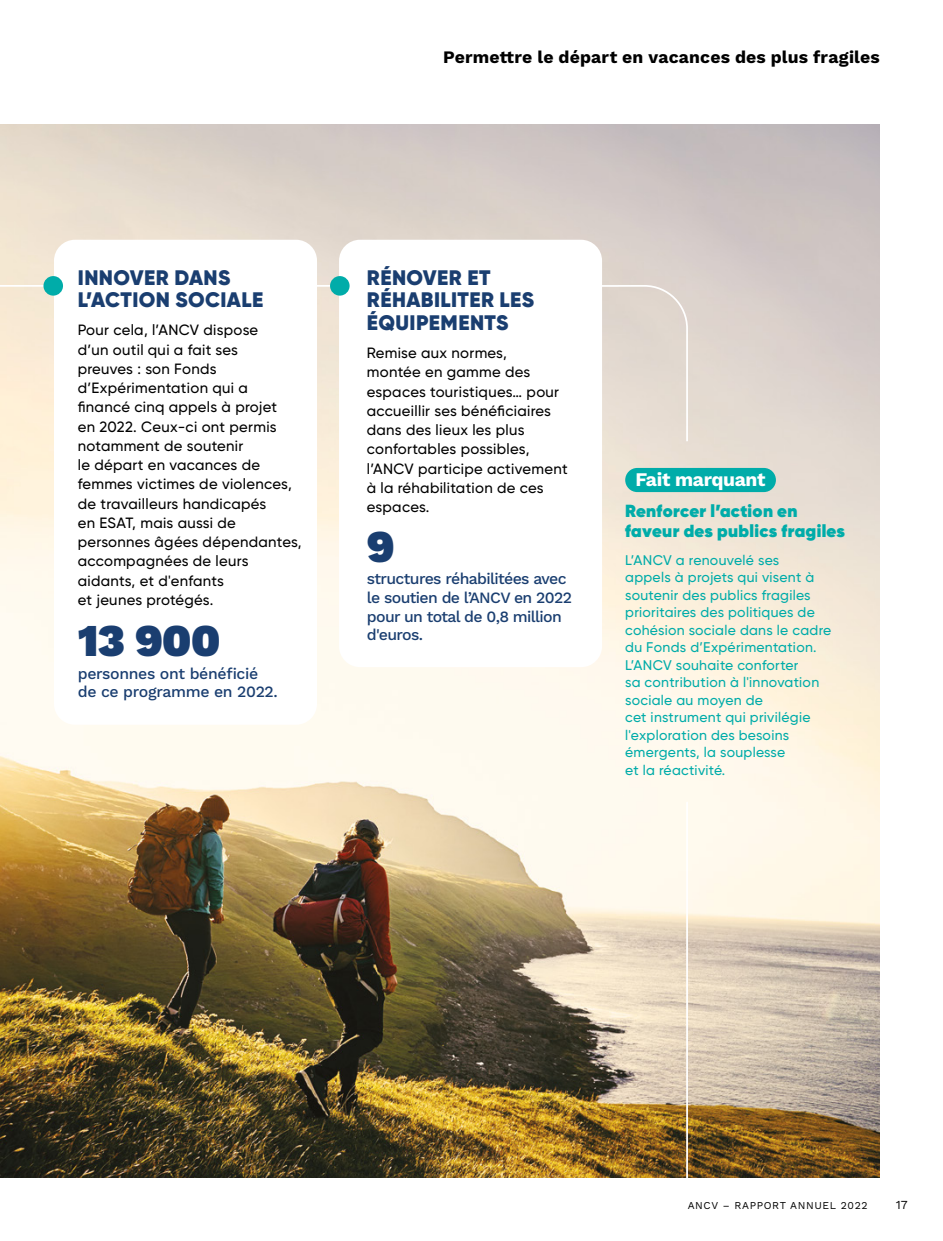
<style>
.page{position:relative;width:943px;height:1241px;background:#fff}
.page>*{position:absolute;margin:0;border:0;box-sizing:border-box;transform-origin:0 0}
.t1{font:900 45.5px "Work Sans";color:#1a3e70}
.t2{font:900 21px/22.8px "Gilroy";letter-spacing:.02em;color:#1a3e70}
.t3{font:700 19.25px "Work Sans";letter-spacing:-.02em;color:#fff}
.t4{font:800 17.5px/19.2px "Gilroy";letter-spacing:.02em;color:#00aca9}
.t5{font:700 17.5px "Work Sans";letter-spacing:.01em;color:#000}
.t6{font:500 15.75px/18.7px "Work Sans";letter-spacing:-.04em;color:#1a3e70}
.t7{font:500 15.75px/18.7px "Work Sans";letter-spacing:-.02em;color:#1a3e70}
.t8{font:500 14.88px/19.2px "Gilroy";letter-spacing:.02em;color:#000}
.t9{font:500 14px/17.5px "Gilroy";letter-spacing:.02em;color:#00aca9}
.t10{font:12.25px "Work Sans";color:#000}
.t11{font:10.5px "Work Sans";letter-spacing:.06em;color:#000}
</style>
<div class="page">
<img style="left:0;top:124px;width:880px;height:1053px">
<hr style="left:0;top:285px;width:346px;height:2px;background:#fff">
<hr style="left:686px;top:802px;width:2px;height:388px;background:#fff">
<div style="left:602px;top:284px;width:86px;height:159px;background:#e2d9d0"></div>
<div style="left:54px;top:240px;width:263px;height:484px;background:#fff;border-radius:21px"></div>
<div style="left:625px;top:468px;width:151px;height:24px;background:#00aca9;border-radius:12px"></div>
<div style="left:339px;top:240px;width:263px;height:427px;background:#fff;border-radius:21px"></div>
<div style="left:330px;top:276px;width:19px;height:19px;background:#00aca9;border-radius:50%"></div>
<div style="left:43px;top:276px;width:20px;height:19px;background:#00aca9;border-radius:50%"></div>
<p class="t5" style="left:443px;top:47px;width:438px">Permettre le départ en vacances des plus fragiles</p>
<h2 class="t2" style="left:78px;top:266px;width:187px">INNOVER DANS<br>L’ACTION SOCIALE</h2>
<p class="t8" style="left:78px;top:320px;width:225px">Pour cela, l’ANCV dispose<br>d’un outil qui a fait ses<br>preuves : son Fonds d’Expérimentation qui a financé cinq appels à projet<br>en 2022. Ceux-ci ont permis notamment de soutenir<br>le départ en vacances de femmes victimes de violences, de travailleurs handicapés<br>en ESAT, mais aussi de personnes âgées dépendantes, accompagnées de leurs aidants, et d'enfants<br>et jeunes protégés.</p>
<h1 class="t1" style="left:78px;top:614px;width:145px">13 900</h1>
<p class="t7" style="left:78px;top:664px;width:202px">personnes ont bénéficié de ce programme en 2022.</p>
<h2 class="t2" style="left:367px;top:266px;width:169px">RÉNOVER ET<br>RÉHABILITER LES<br>ÉQUIPEMENTS</h2>
<p class="t8" style="left:367px;top:343px;width:202px">Remise aux normes,<br>montée en gamme des espaces touristiques… pour accueillir ses bénéficiaires dans des lieux les plus confortables possibles, l’ANCV participe activement à la réhabilitation de ces espaces.</p>
<h1 class="t1" style="left:367px;top:520px;width:29px">9</h1>
<p class="t6" style="left:367px;top:569px;width:207px">structures réhabilitées avec le soutien de l’ANCV en 2022 pour un total de 0,8 million d'euros.</p>
<p class="t3" style="left:635px;top:468px;width:131px">Fait marquant</p>
<p class="t4" style="left:625px;top:501px;width:221px">Renforcer l’action en faveur des publics fragiles</p>
<p class="t9" style="left:625px;top:550px;width:208px">L’ANCV a renouvelé ses<br>appels à projets qui visent à soutenir des publics fragiles prioritaires des politiques de cohésion sociale dans le cadre du Fonds d’Expérimentation.<br>L’ANCV souhaite conforter<br>sa contribution à l'innovation sociale au moyen de<br>cet instrument qui privilégie l'exploration des besoins émergents, la souplesse<br>et la réactivité.</p>
<p class="t11" style="left:687px;top:1198px;width:181px">ANCV – RAPPORT ANNUEL 2022</p>
<p class="t10" style="left:895px;top:1197px;width:14px">17</p>
</div>
